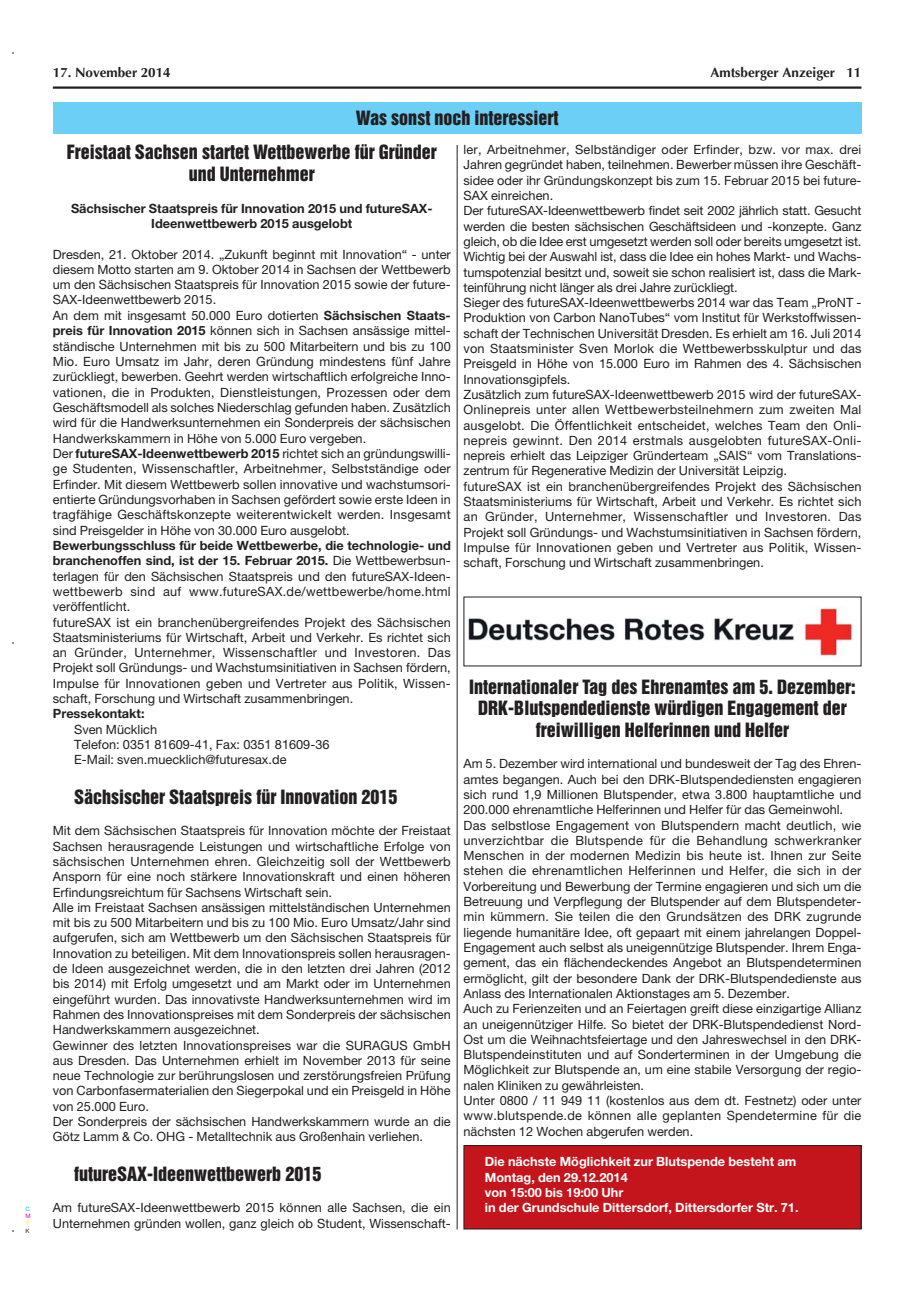
<style>
.page{position:relative;width:915px;height:1297px;background:#fff}
.page>*{position:absolute;margin:0;border:0;box-sizing:border-box;transform-origin:0 0}
.t1{font:18px/21.6px "Helvetica Inserat";color:#231f20;text-align:center}
.t2{font:700 13.5px "Optima";color:#231f20}
.t3{font:12.75px/15.3px "Helvetica Neue";color:#231f20}
.t4{font:700 12.75px/15.3px "Helvetica Neue";color:#fff}
.t5{font:700 12.75px/15.3px "Helvetica Neue";color:#231f20;text-align:center}
.t6{font:6px "Helvetica Neue";color:#00adef}
.t7{font:6px "Helvetica Neue";color:#ec008c}
.t8{font:6px "Helvetica Neue";color:#fff200}
.t9{font:6px "Helvetica Neue";color:#231f20}
.s1{font-weight:700}
</style>
<div class="page">
<div style="left:464px;top:1145px;width:396px;height:84px;background:#c4151c"></div>
<div style="left:463px;top:1145px;width:398px;height:84px;border:1px solid #231f20"></div>
<hr style="left:53px;top:86px;width:808px;height:3px;background:#231f20">
<div style="left:53px;top:102px;width:808px;height:32px;background:#6ccff6"></div>
<img style="left:468px;top:607px;width:387px;height:49px">
<hr style="left:456px;top:145px;width:1px;height:1084px;background:#231f20">
<p class="t6" style="left:25px;top:1207px;width:6px">C</p>
<p class="t7" style="left:25px;top:1214px;width:7px">M</p>
<p class="t8" style="left:25px;top:1221px;width:5px">Y</p>
<p class="t9" style="left:25px;top:1228px;width:6px">K</p>
<p class="t2" style="left:53px;top:67px;width:119px">17. November 2014</p>
<p class="t2" style="left:710px;top:67px;width:152px">Amtsberger Anzeiger 11</p>
<h1 class="t1" style="left:355px;top:108px;width:204px">Was sonst noch interessiert</h1>
<h1 class="t1" style="left:67px;top:142px;width:371px">Freistaat Sachsen startet Wettbewerbe für Gründer und Unternehmer</h1>
<p class="t5" style="left:71px;top:202px;width:363px">Sächsischer Staatspreis für Innovation 2015 und futureSAX-<br>Ideenwettbewerb 2015 ausgelobt</p>
<p class="t3" style="left:53px;top:248px;width:399px">Dresden, 21. Oktober 2014. „Zukunft beginnt mit Innovation“ - unter diesem Motto starten am 9. Oktober 2014 in Sachsen der Wettbewerb um den Sächsischen Staatspreis für Innovation 2015 sowie der future-SAX-Ideenwettbewerb 2015.<br>An dem mit insgesamt 50.000 Euro dotierten <span class="s1">Sächsischen Staats&shy;preis für Innovation 2015</span> können sich in Sachsen ansässige mittel&shy;ständische Unternehmen mit bis zu 500 Mitarbeitern und bis zu 100<br>Mio. Euro Umsatz im Jahr, deren Gründung mindestens fünf Jahre zurückliegt, bewerben. Geehrt werden wirtschaftlich erfolgreiche Inno&shy;vationen, die in Produkten, Dienstleistungen, Prozessen oder dem Geschäftsmodell als solches Niederschlag gefunden haben. Zusätzlich wird für die Handwerksunternehmen ein Sonderpreis der sächsischen Handwerkskammern in Höhe von 5.000 Euro vergeben.<br>Der <span class="s1">futureSAX-Ideenwettbewerb 2015</span> richtet sich an gründungswilli&shy;ge Studenten, Wissenschaftler, Arbeitnehmer, Selbstständige oder Erfinder. Mit diesem Wettbewerb sollen innovative und wachstumsori&shy;entierte Gründungsvorhaben in Sachsen gefördert sowie erste Ideen in tragfähige Geschäftskonzepte weiterentwickelt werden. Insgesamt sind Preisgelder in Höhe von 30.000 Euro ausgelobt.</p>
<p class="t3" style="left:53px;top:539px;width:399px"><span class="s1">Bewerbungsschluss für beide Wettbewerbe, die technologie- und branchenoffen sind, ist der 15. Februar 2015.</span> Die Wettbewerbsun&shy;terlagen für den Sächsischen Staatspreis und den futureSAX-Ideen&shy;wettbewerb sind auf www.futureSAX.de/wettbewerbe/home.html veröffentlicht.<br>futureSAX ist ein branchenübergreifendes Projekt des Sächsischen Staatsministeriums für Wirtschaft, Arbeit und Verkehr. Es richtet sich an Gründer, Unternehmer, Wissenschaftler und Investoren. Das Projekt soll Gründungs- und Wachstumsinitiativen in Sachsen fördern, Impulse für Innovationen geben und Vertreter aus Politik, Wissen&shy;schaft, Forschung und Wirtschaft zusammenbringen.</p>
<p class="t5" style="left:53px;top:707px;width:93px">Pressekontakt:</p>
<p class="t3" style="left:74px;top:723px;width:257px">Sven Mücklich<br>Telefon: 0351 81609-41, Fax: 0351 81609-36<br>E-Mail: sven.muecklich@futuresax.de</p>
<h1 class="t1" style="left:74px;top:787px;width:325px">Sächsischer Staatspreis für Innovation 2015</h1>
<p class="t3" style="left:53px;top:824px;width:399px">Mit dem Sächsischen Staatspreis für Innovation möchte der Freistaat Sachsen herausragende Leistungen und wirtschaftliche Erfolge von sächsischen Unternehmen ehren. Gleichzeitig soll der Wettbewerb Ansporn für eine noch stärkere Innovationskraft und einen höheren Erfindungsreichtum für Sachsens Wirtschaft sein.<br>Alle im Freistaat Sachsen ansässigen mittelständischen Unternehmen mit bis zu 500 Mitarbeitern und bis zu 100 Mio. Euro Umsatz/Jahr sind aufgerufen, sich am Wettbewerb um den Sächsischen Staatspreis für Innovation zu beteiligen. Mit dem Innovationspreis sollen herausragen&shy;de Ideen ausgezeichnet werden, die in den letzten drei Jahren (2012 bis 2014) mit Erfolg umgesetzt und am Markt oder im Unternehmen eingeführt wurden. Das innovativste Handwerksunternehmen wird im Rahmen des Innovationspreises mit dem Sonderpreis der sächsischen Handwerkskammern ausgezeichnet.<br>Gewinner des letzten Innovationspreises war die SURAGUS GmbH aus Dresden. Das Unternehmen erhielt im November 2013 für seine neue Technologie zur berührungslosen und zerstörungsfreien Prüfung von Carbonfasermaterialien den Siegerpokal und ein Preisgeld in Höhe von 25.000 Euro.<br>Der Sonderpreis der sächsischen Handwerkskammern wurde an die Götz Lamm &amp; Co. OHG - Metalltechnik aus Großenhain verliehen.</p>
<h1 class="t1" style="left:74px;top:1164px;width:249px">futureSAX-Ideenwettbewerb 2015</h1>
<p class="t3" style="left:53px;top:1201px;width:399px">Am futureSAX-Ideenwettbewerb 2015 können alle Sachsen, die ein<br>Unternehmen gründen wollen, ganz gleich ob Student, Wissenschaft-</p>
<p class="t3" style="left:463px;top:143px;width:399px">ler, Arbeitnehmer, Selbständiger oder Erfinder, bzw. vor max. drei Jahren gegründet haben, teilnehmen. Bewerber müssen ihre Geschäft&shy;sidee oder ihr Gründungskonzept bis zum 15. Februar 2015 bei future-SAX einreichen.<br>Der futureSAX-Ideenwettbewerb findet seit 2002 jährlich statt. Gesucht werden die besten sächsischen Geschäftsideen und -konzepte. Ganz gleich, ob die Idee erst umgesetzt werden soll oder bereits umgesetzt ist.<br>Wichtig bei der Auswahl ist, dass die Idee ein hohes Markt- und Wachs&shy;tumspotenzial besitzt und, soweit sie schon realisiert ist, dass die Mark&shy;teinführung nicht länger als drei Jahre zurückliegt.<br>Sieger des futureSAX-Ideenwettbewerbs 2014 war das Team „ProNT - Produktion von Carbon NanoTubes“ vom Institut für Werkstoffwissen&shy;schaft der Technischen Universität Dresden. Es erhielt am 16. Juli 2014 von Staatsminister Sven Morlok die Wettbewerbsskulptur und das Preisgeld in Höhe von 15.000 Euro im Rahmen des 4. Sächsischen Innovationsgipfels.<br>Zusätzlich zum futureSAX-Ideenwettbewerb 2015 wird der futureSAX-Onlinepreis unter allen Wettbewerbsteilnehmern zum zweiten Mal ausgelobt. Die Öffentlichkeit entscheidet, welches Team den Onli&shy;nepreis gewinnt. Den 2014 erstmals ausgelobten futureSAX-Onli&shy;nepreis erhielt das Leipziger Gründerteam „SAIS“ vom Translations&shy;zentrum für Regenerative Medizin der Universität Leipzig.<br>futureSAX ist ein branchenübergreifendes Projekt des Sächsischen Staatsministeriums für Wirtschaft, Arbeit und Verkehr. Es richtet sich an Gründer, Unternehmer, Wissenschaftler und Investoren. Das Projekt soll Gründungs- und Wachstumsinitiativen in Sachsen fördern, Impulse für Innovationen geben und Vertreter aus Politik, Wissen&shy;schaft, Forschung und Wirtschaft zusammenbringen.</p>
<h1 class="t1" style="left:469px;top:676px;width:388px">Internationaler Tag des Ehrenamtes am 5. Dezember:<br>DRK-Blutspendedienste würdigen Engagement der freiwilligen Helferinnen und Helfer</h1>
<p class="t3" style="left:463px;top:757px;width:399px">Am 5. Dezember wird international und bundesweit der Tag des Ehren&shy;amtes begangen. Auch bei den DRK-Blutspendediensten engagieren sich rund 1,9 Millionen Blutspender, etwa 3.800 hauptamtliche und 200.000 ehrenamtliche Helferinnen und Helfer für das Gemeinwohl.<br>Das selbstlose Engagement von Blutspendern macht deutlich, wie unverzichtbar die Blutspende für die Behandlung schwerkranker Menschen in der modernen Medizin bis heute ist. Ihnen zur Seite stehen die ehrenamtlichen Helferinnen und Helfer, die sich in der Vorbereitung und Bewerbung der Termine engagieren und sich um die Betreuung und Verpflegung der Blutspender auf dem Blutspendeter&shy;min kümmern. Sie teilen die den Grundsätzen des DRK zugrunde liegende humanitäre Idee, oft gepaart mit einem jahrelangen Doppel-Engagement auch selbst als uneigennützige Blutspender. Ihrem Enga&shy;gement, das ein flächendeckendes Angebot an Blutspendeterminen ermöglicht, gilt der besondere Dank der DRK-Blutspendedienste aus Anlass des Internationalen Aktionstages am 5. Dezember.<br>Auch zu Ferienzeiten und an Feiertagen greift diese einzigartige Allianz an uneigennütziger Hilfe. So bietet der DRK-Blutspendedienst Nord-Ost um die Weihnachtsfeiertage und den Jahreswechsel in den DRK-Blutspendeinstituten und auf Sonderterminen in der Umgebung die Möglichkeit zur Blutspende an, um eine stabile Versorgung der regio&shy;nalen Kliniken zu gewährleisten.<br>Unter 0800 / 11 949 11 (kostenlos aus dem dt. Festnetz) oder unter www.blutspende.de können alle geplanten Spendetermine für die nächsten 12 Wochen abgerufen werden.</p>
<p class="t4" style="left:484px;top:1155px;width:315px">Die nächste Möglichkeit zur Blutspende besteht am Montag, den 29.12.2014<br>von 15:00 bis 19:00 Uhr<br>in der Grundschule Dittersdorf, Dittersdorfer Str. 71.</p>
</div>
